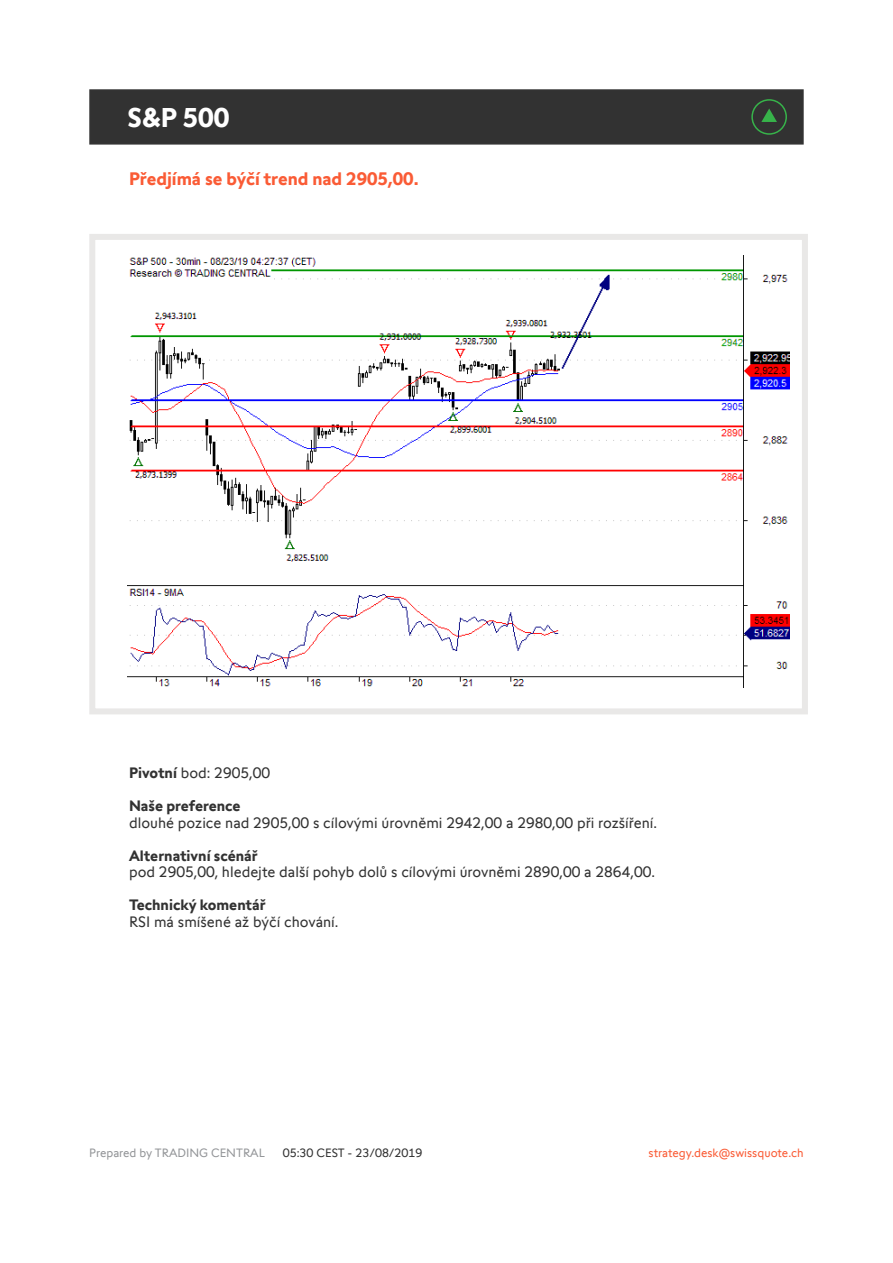
<style>
.page{position:relative;width:893px;height:1263px;background:#fff}
.page>*{position:absolute;margin:0;border:0;box-sizing:border-box;transform-origin:0 0}
.t1{font:700 27px "Swissquote CT";color:#fff}
.t2{font:700 18px "Swissquote CT";color:#fa5b35}
.t3{font:15px "Swissquote CT";color:#323232}
.t4{font:700 15px "Swissquote CT";color:#323232}
.t5{font:12px "Swissquote CT";color:#fa5b35}
.t6{font:12px "Swissquote CT";color:#939598}
.t7{font:12px "Swissquote CT";color:#323232}
.s1{font-weight:700}
</style>
<div class="page">
<div style="left:89px;top:234px;width:719px;height:480px;border:6px solid #e9e8e7"></div>
<div style="left:89px;top:89px;width:715px;height:56px;background:#323232;border:2px solid #323232"></div>
<img style="left:128px;top:255px;width:661px;height:432px">
<svg style="left:751px;top:99px;width:36px;height:36px"></svg>
<h1 class="t1" style="left:128px;top:101px;width:103px">S&amp;P 500</h1>
<p class="t2" style="left:129px;top:168px;width:291px">Předjímá se býčí trend nad 2905,00.</p>
<p class="t3" style="left:129px;top:764px;width:143px"><span class="s1">Pivotní</span> bod: 2905,00</p>
<p class="t4" style="left:129px;top:797px;width:113px">Naše preference</p>
<p class="t3" style="left:129px;top:814px;width:530px">dlouhé pozice nad 2905,00 s cílovými úrovněmi 2942,00 a 2980,00 při rozšíření.</p>
<p class="t4" style="left:129px;top:846px;width:130px">Alternativní scénář</p>
<p class="t3" style="left:129px;top:863px;width:528px">pod 2905,00, hledejte další pohyb dolů s cílovými úrovněmi 2890,00 a 2864,00.</p>
<p class="t4" style="left:129px;top:896px;width:138px">Technický komentář</p>
<p class="t3" style="left:129px;top:913px;width:211px">RSI má smíšené až býčí chování.</p>
<p class="t6" style="left:89px;top:1145px;width:177px">Prepared by TRADING CENTRAL</p>
<p class="t7" style="left:283px;top:1145px;width:141px">05:30 CEST - 23/08/2019</p>
<p class="t5" style="left:649px;top:1145px;width:157px">strategy.desk@swissquote.ch</p>
</div>
